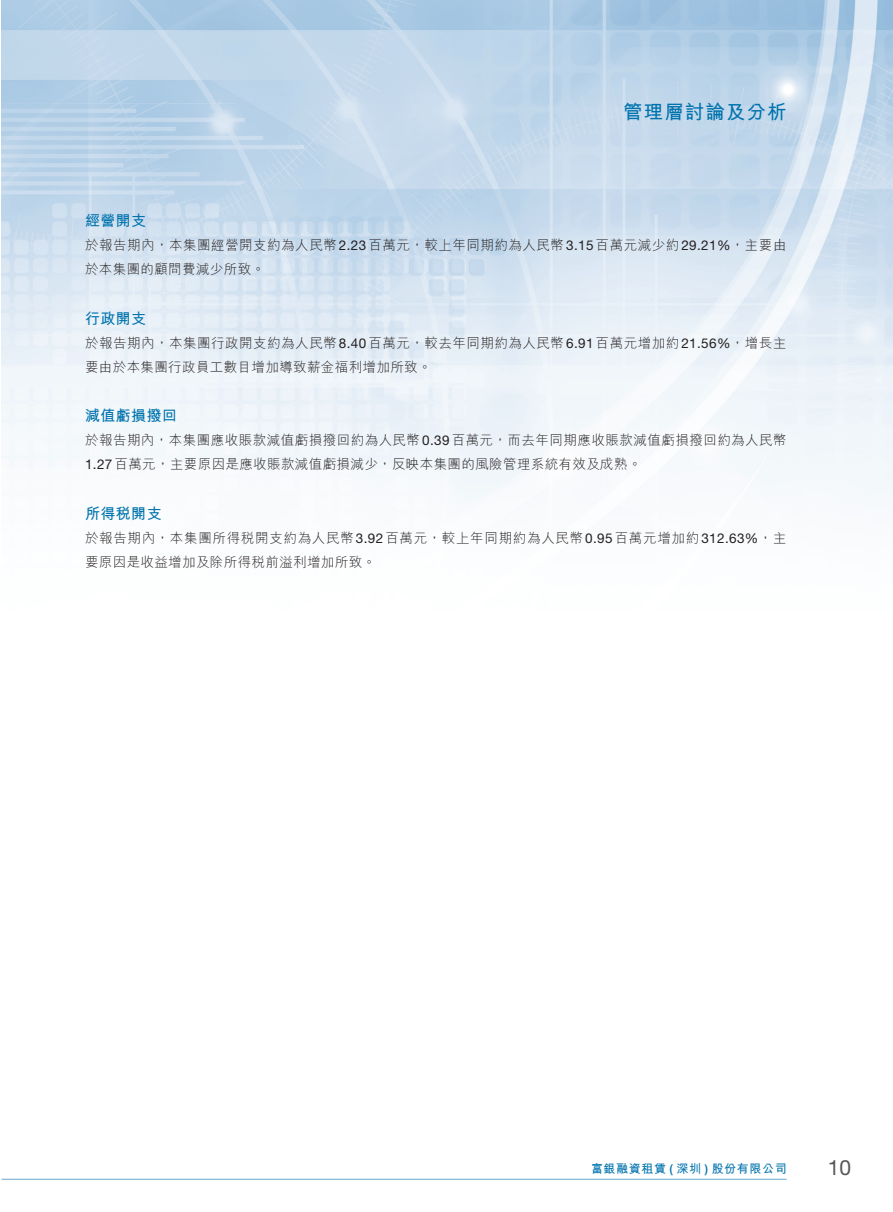
<style>
.page{position:relative;width:893px;height:1212px;background:#fff}
.page>*{position:absolute;margin:0;border:0;box-sizing:border-box;transform-origin:0 0}
.t1{font:21px "Helvetica Neue LT Std";color:#57585a}
.t2{font:700 19.5px "M Hei HK";letter-spacing:.055em;color:#0073ae}
._4__副標題{font:700 15px "M Hei HK";letter-spacing:.03em;color:#0073ae}
._1__內文{font:300 13.5px/24px "M Hei HK";letter-spacing:.035em;color:#231f20}
.t3{font:700 12px "M Hei HK";letter-spacing:.05em;color:#0073ae}
.s1{font-family:"Helvetica Neue LT Std";font-weight:400}
.s2{font-family:"Helvetica Neue LT Std";font-weight:500}
</style>
<div class="page">
<img style="left:2px;top:0;width:891px;height:1179px">
<hr style="left:1px;top:1179px;width:786px;height:1px;background:#6da7d1">
<h2 class="t2" style="left:623px;top:98px;width:165px">管理層討論及分析</h2>
<p class="_4__副標題" style="left:85px;top:210px;width:63px">經營開支</p>
<p class="_1__內文" style="left:85px;top:233px;width:703px">於報告期內，本集團經營開支約為人民幣<span class="s1">2.23</span>百萬元，較上年同期約為人民幣<span class="s1">3.15</span>百萬元減少約<span class="s1">29.21%</span>，主要由於本集團的顧問費減少所致。</p>
<p class="_4__副標題" style="left:85px;top:307px;width:63px">行政開支</p>
<p class="_1__內文" style="left:85px;top:330px;width:703px">於報告期內，本集團行政開支約為人民幣<span class="s1">8.40</span>百萬元，較去年同期約為人民幣<span class="s1">6.91</span>百萬元增加約<span class="s1">21.56%</span>，增長主要由於本集團行政員工數目增加導致薪金福利增加所致。</p>
<p class="_4__副標題" style="left:85px;top:405px;width:94px">減值虧損撥回</p>
<p class="_1__內文" style="left:85px;top:428px;width:703px">於報告期內，本集團應收賬款減值虧損撥回約為人民幣<span class="s1">0.39</span>百萬元，而去年同期應收賬款減值虧損撥回約為人民幣<br><span class="s1">1.27</span>百萬元，主要原因是應收賬款減值虧損減少，反映本集團的風險管理系統有效及成熟。</p>
<p class="_4__副標題" style="left:85px;top:502px;width:78px">所得稅開支</p>
<p class="_1__內文" style="left:85px;top:525px;width:703px">於報告期內，本集團所得稅開支約為人民幣<span class="s1">3.92</span>百萬元，較上年同期約為人民幣<span class="s1">0.95</span>百萬元增加約<span class="s1">312.63%</span>，主要原因是收益增加及除所得稅前溢利增加所致。</p>
<p class="t3" style="left:591px;top:1159px;width:197px">富銀融資租賃 <span class="s2">(</span> 深圳 <span class="s2">)</span> 股份有限公司</p>
<p class="t1" style="left:828px;top:1154px;width:25px">10</p>
</div>
